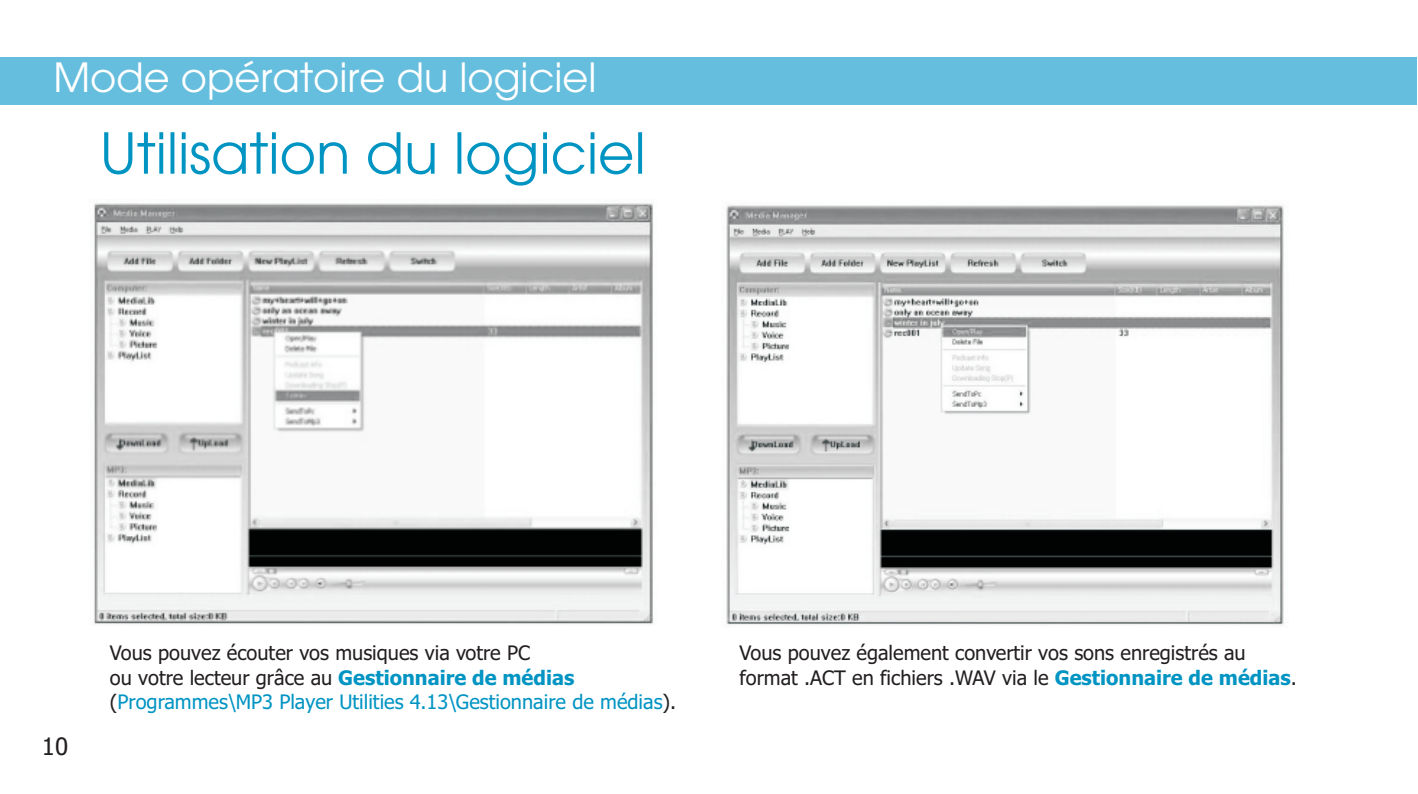
<style>
.page{position:relative;width:1418px;height:794px;background:#fff}
.page>*{position:absolute;margin:0;border:0;box-sizing:border-box;transform-origin:0 0}
.t1{font:56px "Avant Garde";color:#0094c3}
.t2{font:40px "Avant Garde";color:#fff}
.t3{font:24px "Tahoma";color:#231f20}
.t4{font:20px/24px "Tahoma";color:#231f20}
.s1{font-weight:700;color:#0094c3}
.s2{color:#0094c3}
</style>
<div class="page">
<div style="left:0;top:57px;width:1416px;height:47px;background:#65bedd"></div>
<img style="left:94px;top:203px;width:559px;height:421px">
<img style="left:726px;top:205px;width:558px;height:420px">
<h2 class="t2" style="left:53px;top:62px;width:544px">Mode opératoire du logiciel</h2>
<h1 class="t1" style="left:100px;top:132px;width:547px">Utilisation du logiciel</h1>
<p class="t3" style="left:42px;top:737px;width:28px">10</p>
<p class="t4" style="left:110px;top:643px;width:568px">Vous pouvez écouter vos musiques via votre PC<br>ou votre lecteur grâce au <span class="s1">Gestionnaire de médias </span>(<span class="s2">Programmes\MP3 Player Utilities 4.13\Gestionnaire de médias</span>).</p>
<p class="t4" style="left:739px;top:643px;width:559px">Vous pouvez également convertir vos sons enregistrés au format .ACT en fichiers .WAV via le <span class="s1">Gestionnaire de médias</span>.</p>
</div>
